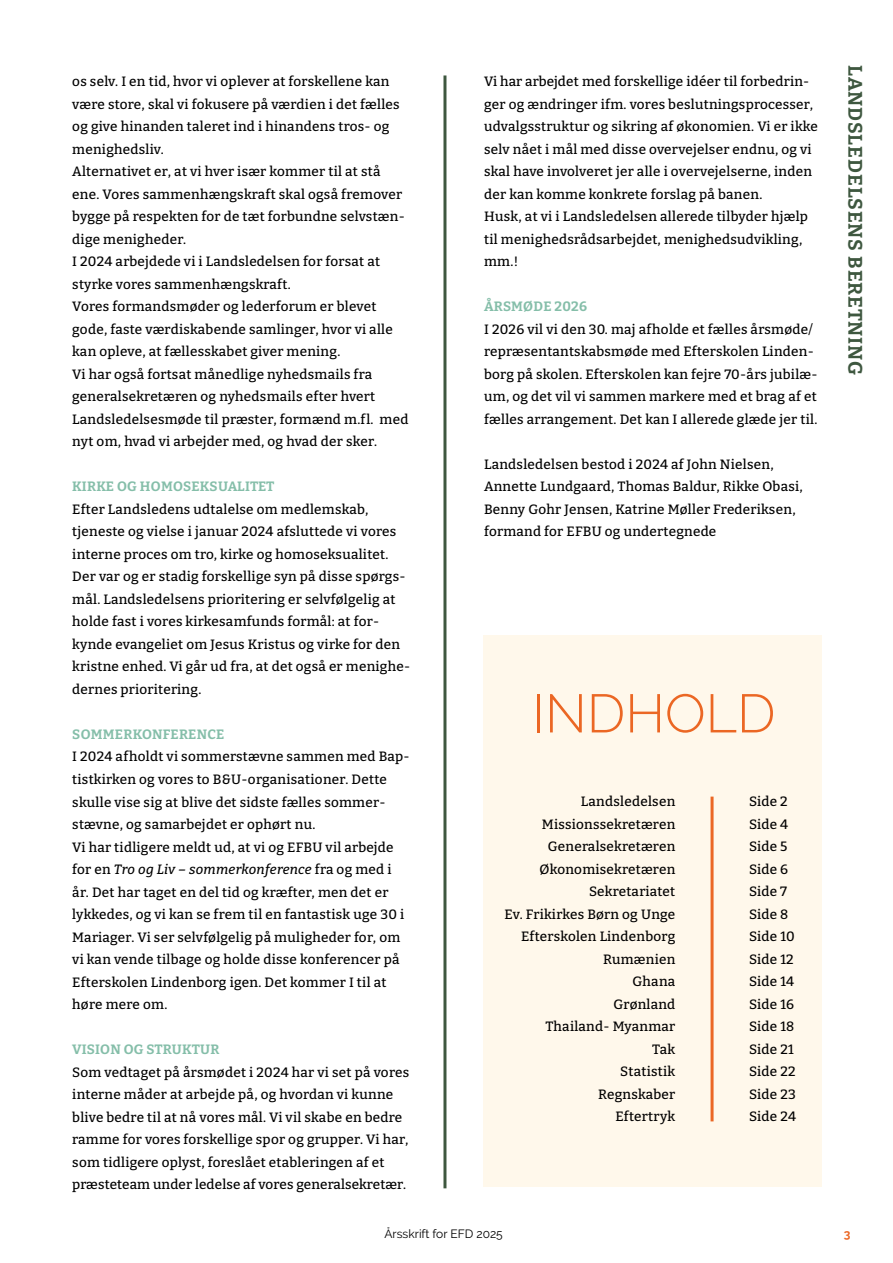
<style>
.page{position:relative;width:893px;height:1263px;background:#fff}
.page>*{position:absolute;margin:0;border:0;box-sizing:border-box;transform-origin:0 0}
.t1{font:300 54px "Raleway";color:#eb6724}
.t2{font:100 19.5px "Bitter";letter-spacing:.05em;color:#3e573f}
.t3{font:100 13.5px/22.5px "Bitter";letter-spacing:.02em;color:#000}
.t4{font:100 13.5px "Bitter";letter-spacing:.02em;color:#85bea9}
.t5{font:12px "Raleway";color:#000}
.t6{font:700 12px "Raleway";color:#eb6724}
.s1{font-style:italic}
</style>
<div class="page">
<hr style="left:443px;top:75px;width:3px;height:1113px;background:#3e573f">
<div style="left:483px;top:635px;width:339px;height:551px;background:#fff8eb"></div>
<hr style="left:711px;top:797px;width:3px;height:324px;background:#eb6724">
<h2 class="t2" style="left:868px;top:65px;width:312px;rotate:90deg">LANDSLEDELSENS BERETNING</h2>
<p class="t3" style="left:484px;top:70px;width:335px">Vi har arbejdet med forskellige idéer til forbedrin&shy;ger og ændringer ifm. vores beslutningsprocesser, udvalgsstruktur og sikring af økonomien. Vi er ikke selv nået i mål med disse overvejelser endnu, og vi skal have involveret jer alle i overvejelserne, inden der kan komme konkrete forslag på banen.<br>Husk, at vi i Landsledelsen allerede tilbyder hjælp til menighedsrådsarbejdet, menighedsudvikling, mm.!</p>
<p class="t4" style="left:484px;top:298px;width:105px">ÅRSMØDE 2026</p>
<p class="t3" style="left:484px;top:318px;width:335px">I 2026 vil vi den 30. maj afholde et fælles årsmøde/ repræsentantskabsmøde med Efterskolen Linden&shy;borg på skolen. Efterskolen kan fejre 70-års jubilæ&shy;um, og det vil vi sammen markere med et brag af et fælles arrangement. Det kan I allerede glæde jer til.</p>
<p class="t3" style="left:484px;top:453px;width:320px">Landsledelsen bestod i 2024 af John Nielsen, Annette Lundgaard, Thomas Baldur, Rikke Obasi, Benny Gohr Jensen, Katrine Møller Frederiksen, formand for EFBU og undertegnede</p>
<p class="t3" style="left:72px;top:70px;width:338px">os selv. I en tid, hvor vi oplever at forskellene kan være store, skal vi fokusere på værdien i det fælles og give hinanden taleret ind i hinandens tros- og menighedsliv.<br>Alternativet er, at vi hver især kommer til at stå ene. Vores sammenhængskraft skal også fremover bygge på respekten for de tæt forbundne selvstæn&shy;dige menigheder.<br>I 2024 arbejdede vi i Landsledelsen for forsat at styrke vores sammenhængskraft.<br>Vores formandsmøder og lederforum er blevet gode, faste værdiskabende samlinger, hvor vi alle kan opleve, at fællesskabet giver mening.<br>Vi har også fortsat månedlige nyhedsmails fra generalsekretæren og nyhedsmails efter hvert Landsledelsesmøde til præster, formænd m.fl. med nyt om, hvad vi arbejder med, og hvad der sker.</p>
<p class="t4" style="left:72px;top:478px;width:204px">KIRKE OG HOMOSEKSUALITET</p>
<p class="t3" style="left:72px;top:498px;width:339px">Efter Landsledens udtalelse om medlemskab, tjeneste og vielse i januar 2024 afsluttede vi vores interne proces om tro, kirke og homoseksualitet.<br>Der var og er stadig forskellige syn på disse spørgs&shy;mål. Landsledelsens prioritering er selvfølgelig at holde fast i vores kirkesamfunds formål: at for&shy;kynde evangeliet om Jesus Kristus og virke for den kristne enhed. Vi går ud fra, at det også er menighe&shy;dernes prioritering.</p>
<p class="t4" style="left:72px;top:726px;width:154px">SOMMERKONFERENCE</p>
<p class="t3" style="left:72px;top:745px;width:339px">I 2024 afholdt vi sommerstævne sammen med Bap&shy;tistkirken og vores to B&amp;U-organisationer. Dette skulle vise sig at blive det sidste fælles sommer&shy;stævne, og samarbejdet er ophørt nu.<br>Vi har tidligere meldt ud, at vi og EFBU vil arbejde for en <span class="s1">Tro og Liv – sommerkonference</span> fra og med i år. Det har taget en del tid og kræfter, men det er lykkedes, og vi kan se frem til en fantastisk uge 30 i Mariager. Vi ser selvfølgelig på muligheder for, om vi kan vende tilbage og holde disse konferencer på Efterskolen Lindenborg igen. Det kommer I til at høre mere om.</p>
<p class="t4" style="left:72px;top:1041px;width:149px">VISION OG STRUKTUR</p>
<p class="t3" style="left:72px;top:1060px;width:338px">Som vedtaget på årsmødet i 2024 har vi set på vores interne måder at arbejde på, og hvordan vi kunne blive bedre til at nå vores mål. Vi vil skabe en bedre ramme for vores forskellige spor og grupper. Vi har, som tidligere oplyst, foreslået etableringen af et præsteteam under ledelse af vores generalsekretær.</p>
<p class="t5" style="left:384px;top:1227px;width:120px">Årsskrift for EFD 2025</p>
<p class="t6" style="left:844px;top:1227px;width:8px">3</p>
<h1 class="t1" style="left:532px;top:682px;width:245px">INDHOLD</h1>
<p class="t3" style="left:581px;top:790px;width:96px">Landsledelsen</p>
<p class="t3" style="left:749px;top:790px;width:40px">Side 2</p>
<p class="t3" style="left:542px;top:812px;width:135px">Missionssekretæren</p>
<p class="t3" style="left:749px;top:812px;width:41px">Side 4</p>
<p class="t3" style="left:548px;top:835px;width:129px">Generalsekretæren</p>
<p class="t3" style="left:749px;top:835px;width:40px">Side 5</p>
<p class="t3" style="left:540px;top:858px;width:137px">Økonomisekretæren</p>
<p class="t3" style="left:749px;top:858px;width:41px">Side 6</p>
<p class="t3" style="left:589px;top:880px;width:88px">Sekretariatet</p>
<p class="t3" style="left:749px;top:880px;width:40px">Side 7</p>
<p class="t3" style="left:505px;top:903px;width:172px">Ev. Frikirkes Børn og Unge</p>
<p class="t3" style="left:749px;top:903px;width:41px">Side 8</p>
<p class="t3" style="left:521px;top:925px;width:156px">Efterskolen Lindenborg</p>
<p class="t3" style="left:749px;top:925px;width:47px">Side 10</p>
<p class="t3" style="left:603px;top:948px;width:74px">Rumænien</p>
<p class="t3" style="left:749px;top:948px;width:46px">Side 12</p>
<p class="t3" style="left:633px;top:970px;width:44px">Ghana</p>
<p class="t3" style="left:749px;top:970px;width:47px">Side 14</p>
<p class="t3" style="left:613px;top:993px;width:63px">Grønland</p>
<p class="t3" style="left:749px;top:993px;width:47px">Side 16</p>
<p class="t3" style="left:545px;top:1015px;width:131px">Thailand- Myanmar</p>
<p class="t3" style="left:749px;top:1015px;width:47px">Side 18</p>
<p class="t3" style="left:652px;top:1038px;width:25px">Tak</p>
<p class="t3" style="left:749px;top:1038px;width:46px">Side 21</p>
<p class="t3" style="left:620px;top:1060px;width:57px">Statistik</p>
<p class="t3" style="left:749px;top:1060px;width:48px">Side 22</p>
<p class="t3" style="left:598px;top:1083px;width:79px">Regnskaber</p>
<p class="t3" style="left:749px;top:1083px;width:48px">Side 23</p>
<p class="t3" style="left:615px;top:1105px;width:61px">Eftertryk</p>
<p class="t3" style="left:749px;top:1105px;width:48px">Side 24</p>
</div>
